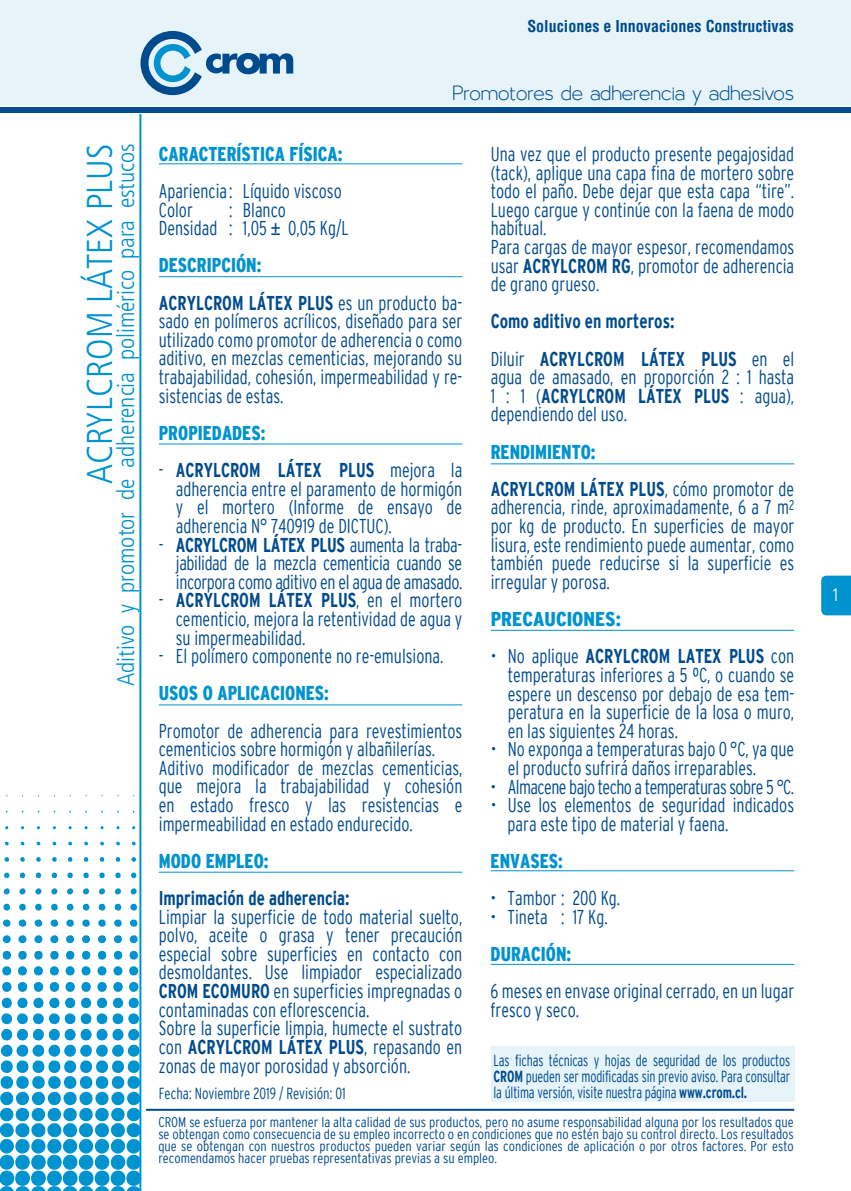
<style>
.page{position:relative;width:851px;height:1191px;background:#fff}
.page>*{position:absolute;margin:0;border:0;box-sizing:border-box;transform-origin:0 0}
.t1{font:300 condensed 36px "Frutiger";color:#0093d0}
.t2{font:28px "Larke";color:#004b8d}
.t3{font:300 condensed 24px "Frutiger";color:#0093d0}
.t4{font:300 condensed 20px/18.6px "Interstate";color:#004b8d;scale:.9 1}
.t5{font:700 condensed 20px/37.2px "Interstate";color:#004b8d;scale:.9 1}
.t6{font:900 condensed 20px "Interstate";color:#0093d0;scale:.9 1}
.t7{font:300 condensed 20px "Interstate";letter-spacing:-.03em;color:#004b8d;scale:.9 1}
.t8{font:900 condensed 20px "Interstate";color:#0093d0}
.t9{font:300 condensed 18px "Frutiger";color:#fff}
.t10{font:300 condensed 16px/16px "Interstate";letter-spacing:-.01em;color:#004b8d;text-align:justify;scale:.85 1}
.t11{font:700 condensed 16px "Helvetica";color:#004b8d}
.t12{font:300 condensed 16px "Interstate";letter-spacing:-.01em;color:#004b8d;scale:.9 1}
.t13{font:300 condensed 14px/12px "Interstate";color:#004b8d;text-align:justify}
.s1{font-family:"Arial";font-weight:400;font-stretch:normal}
.s2{font-weight:900;color:#0093d0}
.s3{font-weight:300}
.s4{font-weight:700}
</style>
<div class="page">
<div style="left:0;top:0;width:850px;height:106px;background:#e6f4fa"></div>
<svg style="left:140px;top:31px;width:153px;height:64px"></svg>
<div style="left:0;top:108px;width:850px;height:5px;background:#004b8d"></div>
<svg style="left:5px;top:841px;width:4px;height:5px"></svg>
<svg style="left:4px;top:857px;width:5px;height:5px"></svg>
<svg style="left:4px;top:872px;width:6px;height:7px"></svg>
<svg style="left:3px;top:888px;width:7px;height:7px"></svg>
<svg style="left:3px;top:903px;width:7px;height:7px"></svg>
<svg style="left:20px;top:841px;width:5px;height:5px"></svg>
<svg style="left:20px;top:857px;width:5px;height:5px"></svg>
<svg style="left:19px;top:872px;width:6px;height:7px"></svg>
<svg style="left:19px;top:888px;width:7px;height:7px"></svg>
<svg style="left:19px;top:903px;width:7px;height:7px"></svg>
<svg style="left:36px;top:841px;width:5px;height:5px"></svg>
<svg style="left:36px;top:857px;width:5px;height:5px"></svg>
<svg style="left:35px;top:872px;width:6px;height:7px"></svg>
<svg style="left:35px;top:888px;width:7px;height:7px"></svg>
<svg style="left:35px;top:903px;width:7px;height:7px"></svg>
<svg style="left:52px;top:841px;width:4px;height:5px"></svg>
<svg style="left:52px;top:857px;width:5px;height:5px"></svg>
<svg style="left:51px;top:872px;width:6px;height:7px"></svg>
<svg style="left:51px;top:888px;width:7px;height:7px"></svg>
<svg style="left:51px;top:903px;width:7px;height:7px"></svg>
<svg style="left:68px;top:841px;width:4px;height:5px"></svg>
<svg style="left:67px;top:857px;width:6px;height:5px"></svg>
<svg style="left:67px;top:872px;width:6px;height:7px"></svg>
<svg style="left:67px;top:888px;width:6px;height:7px"></svg>
<svg style="left:66px;top:903px;width:8px;height:7px"></svg>
<svg style="left:84px;top:841px;width:4px;height:5px"></svg>
<svg style="left:83px;top:857px;width:6px;height:5px"></svg>
<svg style="left:83px;top:872px;width:6px;height:7px"></svg>
<svg style="left:83px;top:888px;width:6px;height:7px"></svg>
<svg style="left:82px;top:903px;width:8px;height:7px"></svg>
<svg style="left:100px;top:841px;width:4px;height:5px"></svg>
<svg style="left:99px;top:857px;width:6px;height:5px"></svg>
<svg style="left:99px;top:872px;width:6px;height:7px"></svg>
<svg style="left:98px;top:888px;width:7px;height:7px"></svg>
<svg style="left:98px;top:903px;width:8px;height:7px"></svg>
<svg style="left:116px;top:841px;width:4px;height:5px"></svg>
<svg style="left:115px;top:857px;width:5px;height:5px"></svg>
<svg style="left:115px;top:872px;width:6px;height:7px"></svg>
<svg style="left:114px;top:888px;width:7px;height:7px"></svg>
<svg style="left:114px;top:903px;width:8px;height:7px"></svg>
<svg style="left:2px;top:919px;width:112px;height:57px"></svg>
<svg style="left:0;top:982px;width:124px;height:209px"></svg>
<svg style="left:132px;top:841px;width:4px;height:5px"></svg>
<svg style="left:131px;top:857px;width:5px;height:5px"></svg>
<svg style="left:131px;top:872px;width:6px;height:7px"></svg>
<svg style="left:130px;top:888px;width:7px;height:7px"></svg>
<svg style="left:130px;top:903px;width:7px;height:7px"></svg>
<svg style="left:114px;top:919px;width:25px;height:57px"></svg>
<svg style="left:124px;top:982px;width:18px;height:209px"></svg>
<hr style="left:146px;top:1108px;width:648px;height:2px;background:#004b8d">
<hr style="left:139px;top:114px;width:2px;height:1077px;background:#0093d0">
<svg style="left:821px;top:575px;width:29px;height:40px"></svg>
<hr style="left:159px;top:163px;width:303px;height:1px;background:#0093d0">
<hr style="left:159px;top:276px;width:303px;height:1px;background:#0093d0">
<hr style="left:159px;top:443px;width:303px;height:1px;background:#0093d0">
<hr style="left:159px;top:704px;width:303px;height:1px;background:#0093d0">
<hr style="left:159px;top:871px;width:303px;height:1px;background:#0093d0">
<hr style="left:490px;top:463px;width:304px;height:1px;background:#0093d0">
<hr style="left:490px;top:630px;width:304px;height:1px;background:#0093d0">
<hr style="left:490px;top:870px;width:304px;height:1px;background:#0093d0">
<hr style="left:490px;top:963px;width:304px;height:1px;background:#0093d0">
<div style="left:490px;top:1046px;width:304px;height:56px;background:#e6f4fa"></div>
<p class="t11" style="left:527px;top:16px;width:268px">Soluciones e Innovaciones Constructivas</p>
<h2 class="t2" style="left:452px;top:73px;width:343px">Promotores de adherencia y adhesivos</h2>
<h1 class="t1" style="left:79px;top:483px;width:342px;rotate:-90deg">ACRYLCROM LÁTEX PLUS</h1>
<p class="t3" style="left:112px;top:686px;width:544px;rotate:-90deg">Aditivo y promotor de adherencia polimérico para estucos</p>
<p class="t6" style="left:159px;top:143px;width:205px">CARACTERÍSTICA FÍSICA:</p>
<p class="t4" style="left:159px;top:181px;width:205px">Apariencia : Líquido viscoso<br>Color</p>
<p class="t4" style="left:159px;top:200px;width:212px;text-align:center">: Blanco<br>Densidad : 1,05 <span class="s1">±</span> 0,05 Kg/L</p>
<p class="t5" style="left:159px;top:247px;width:339px"><span class="s2">DESCRIPCIÓN:<br></span>ACRYLCROM LÁTEX PLUS <span class="s3">es un producto ba-</span></p>
<p class="t4" style="left:159px;top:312px;width:339px;text-align:justify">sado en polímeros acrílicos, diseñado para ser utilizado como promotor de adherencia o como aditivo, en mezclas cementicias, mejorando su trabajabilidad, cohesión, impermeabilidad y re&shy;sistencias de estas.</p>
<p class="t6" style="left:159px;top:422px;width:120px">PROPIEDADES:</p>
<p class="t4" style="left:176px;top:460px;width:320px;text-align:justify;text-indent:-17px">- <span class="s4">ACRYLCROM LÁTEX PLUS</span> mejora la adherencia entre el paramento de hormigón y el mortero (Informe de ensayo de adherencia N° 740919 de DICTUC).</p>
<p class="t4" style="left:176px;top:535px;width:320px;text-align:justify;text-indent:-17px">- <span class="s4">ACRYLCROM LÁTEX PLUS</span> aumenta la traba&shy;jabilidad de la mezcla cementicia cuando se incorpora como aditivo en el agua de amasado.</p>
<p class="t4" style="left:176px;top:591px;width:320px;text-align:justify;text-indent:-17px">- <span class="s4">ACRYLCROM LÁTEX PLUS</span>, en el mortero cementicio, mejora la retentividad de agua y su impermeabilidad.</p>
<p class="t4" style="left:159px;top:646px;width:318px">- El polímero componente no re-emulsiona.</p>
<p class="t6" style="left:159px;top:682px;width:190px">USOS O APLICACIONES:</p>
<p class="t4" style="left:159px;top:721px;width:339px">Promotor de adherencia para revestimientos cementicios sobre hormigón y albañilerías.<br>Aditivo modificador de mezclas cementicias, que mejora la trabajabilidad y cohesión en estado fresco y las resistencias e impermeabilidad en estado endurecido.</p>
<p class="t6" style="left:159px;top:849px;width:123px">MODO EMPLEO:</p>
<p class="t5" style="left:159px;top:879px;width:213px">Imprimación de adherencia:</p>
<p class="t4" style="left:159px;top:907px;width:339px">Limpiar la superficie de todo material suelto, polvo, aceite o grasa y tener precaución especial sobre superficies en contacto con desmoldantes. Use limpiador especializado <span class="s4">CROM ECOMURO</span> en superficies impregnadas o contaminadas con eflorescencia.<br>Sobre la superficie limpia, humecte el sustrato con <span class="s4">ACRYLCROM LÁTEX PLUS</span>, repasando en zonas de mayor porosidad y absorción.</p>
<p class="t12" style="left:159px;top:1084px;width:209px">Fecha: Noviembre 2019 / Revisión: 01</p>
<p class="t4" style="left:490px;top:144px;width:339px">Una vez que el producto presente pegajosidad (tack), aplique una capa fina de mortero sobre todo el paño. Debe dejar que esta capa “tire”.<br>Luego cargue y continúe con la faena de modo habitual.<br>Para cargas de mayor espesor, recomendamos usar <span class="s4">ACRYLCROM RG</span>, promotor de adherencia de grano grueso.</p>
<p class="t5" style="left:490px;top:303px;width:339px">Como aditivo en morteros:<br><span class="s3">Diluir</span> ACRYLCROM LÁTEX PLUS <span class="s3">en el</span></p>
<p class="t4" style="left:490px;top:368px;width:339px;text-align:justify">agua de amasado, en proporción 2 : 1 hasta 1 : 1 (<span class="s4">ACRYLCROM LÁTEX PLUS</span> : agua), dependiendo del uso.</p>
<p class="t5" style="left:490px;top:433px;width:338px"><span class="s2">RENDIMIENTO:<br></span>ACRYLCROM LÁTEX PLUS<span class="s3">, cómo promotor de</span></p>
<p class="t4" style="left:490px;top:498px;width:339px;text-align:justify">adherencia, rinde, aproximadamente, 6 a 7 m<sup>2 </sup>por kg de producto. En superficies de mayor lisura, este rendimiento puede aumentar, como también puede reducirse si la superficie es irregular y porosa.</p>
<p class="t8" style="left:490px;top:608px;width:132px">PRECAUCIONES:</p>
<p class="t4" style="left:507px;top:647px;width:320px;text-align:justify;text-indent:-17px">• No aplique <span class="s4">ACRYLCROM LATEX PLUS</span> con temperaturas inferiores a 5 ºC, o cuando se espere un descenso por debajo de esa tem&shy;peratura en la superficie de la losa o muro, en las siguientes 24 horas.</p>
<p class="t4" style="left:507px;top:740px;width:320px;text-indent:-17px">• No exponga a temperaturas bajo 0 °C, ya que el producto sufrirá daños irreparables.</p>
<p class="t7" style="left:490px;top:775px;width:339px">• Almacene bajo techo a temperaturas sobre 5 °C.</p>
<p class="t4" style="left:507px;top:795px;width:320px;text-indent:-17px">• Use los elementos de seguridad indicados para este tipo de material y faena.</p>
<p class="t6" style="left:490px;top:850px;width:82px">ENVASES:</p>
<p class="t4" style="left:490px;top:888px;width:145px">• Tambor : 200 Kg.</p>
<p class="t4" style="left:490px;top:907px;width:132px">• Tineta : 17 Kg.</p>
<p class="t6" style="left:490px;top:943px;width:91px">DURACIÓN:</p>
<p class="t4" style="left:490px;top:981px;width:339px">6 meses en envase original cerrado, en un lugar fresco y seco.</p>
<p class="t10" style="left:493px;top:1052px;width:350px">Las fichas técnicas y hojas de seguridad de los productos <span class="s4">CROM</span> pueden ser modificadas sin previo aviso. Para consultar la última versión, visite nuestra página <span class="s4">www.crom.cl.</span></p>
<p class="t13" style="left:158px;top:1115px;width:637px">CROM se esfuerza por mantener la alta calidad de sus productos, pero no asume responsabilidad alguna por los resultados que se obtengan como consecuencia de su empleo incorrecto o en condiciones que no estén bajo su control directo. Los resultados que se obtengan con nuestros productos pueden variar según las condiciones de aplicación o por otros factores. Por esto recomendamos hacer pruebas representativas previas a su empleo.</p>
<p class="t9" style="left:831px;top:585px;width:10px">1</p>
</div>
